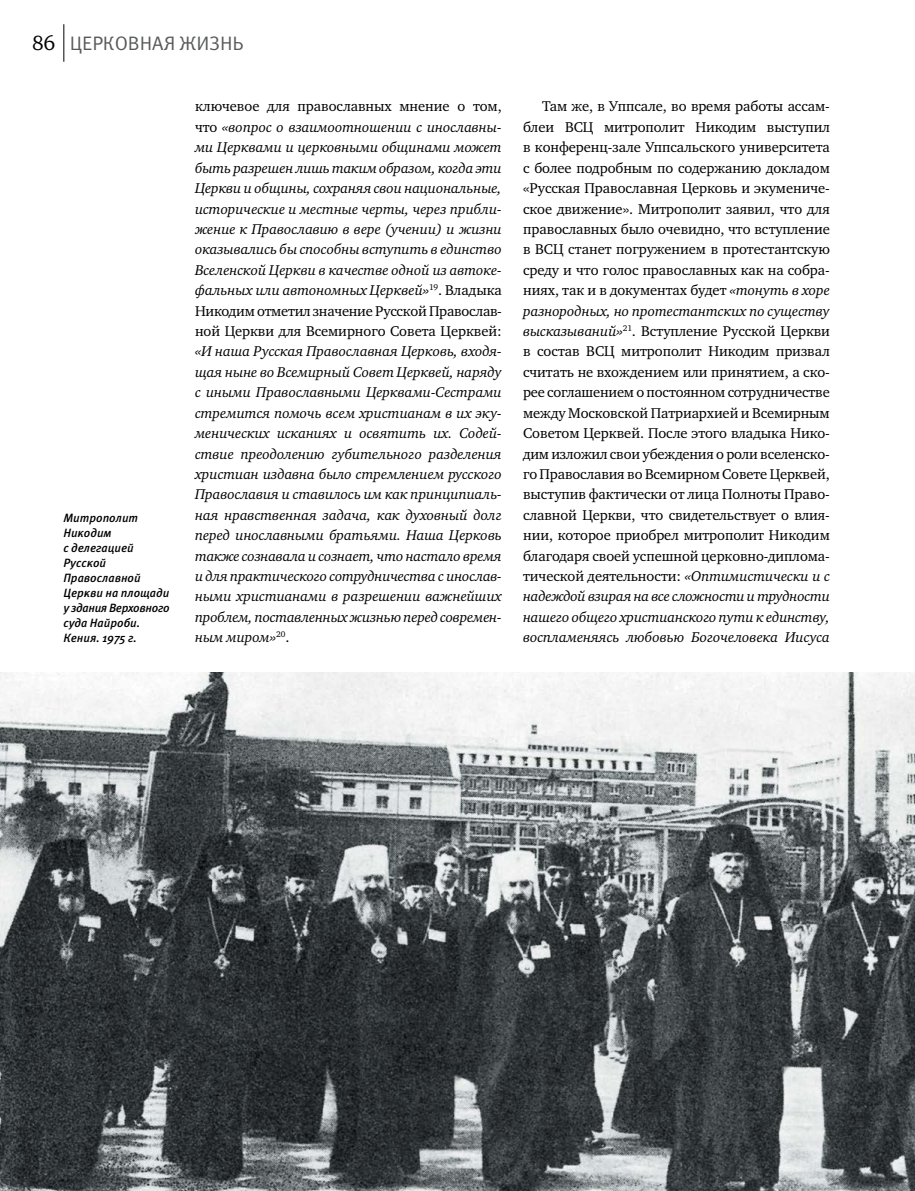
<style>
.page{position:relative;width:915px;height:1191px;background:#fff}
.page>*{position:absolute;margin:0;border:0;box-sizing:border-box;transform-origin:0 0}
.t1{font:19.5px "Meta Pro";letter-spacing:-.005em;color:#58595b}
.t2{font:14.55px/20.4px "Charter ITC";letter-spacing:-.005em;color:#000;text-align:justify}
.t3{font:italic 14.55px/20.4px "Charter ITC";letter-spacing:-.005em;color:#000;text-align:justify}
.t4{font:italic 500 12px/15px "Meta Pro";color:#000}
.s1{font-family:"Charter ITC";font-size:21px;color:#000}
.s2{font-style:normal}
.s3{font-style:italic}
</style>
<div class="page">
<hr style="left:63px;top:24px;width:1px;height:38px;background:#000">
<img style="left:0;top:672px;width:914px;height:519px">
<h1 class="t1" style="left:32px;top:31px;width:213px"><span class="s1">86</span> ЦЕРКОВНАЯ ЖИЗНЬ</h1>
<p class="t4" style="left:63px;top:510px;width:108px">Митрополит<br>Никодим<br>с делегацией<br>Русской<br>Православной<br>Церкви на площади у здания Верховного суда Найроби.<br>Кения. 1975 г.</p>
<p class="t3" style="left:195px;top:96px;width:308px"><span class="s2">ключевое для православных мнение о том, что</span> «вопрос о взаимоотношении с инославны&shy;ми Церквами и церковными общинами может быть разрешен лишь таким образом, когда эти Церкви и общины, сохраняя свои национальные, исторические и местные черты, через прибли&shy;жение к Православию в вере (учении) и жизни оказывались бы способны вступить в единство Вселенской Церкви в качестве одной из автоке&shy;фальных или автономных Церквей»<sup>19</sup><span class="s2">. Владыка Никодим отметил значение Русской Православ&shy;ной Церкви для Всемирного Совета Церквей:</span></p>
<p class="t3" style="left:195px;top:341px;width:308px">«И наша Русская Православная Церковь, входя&shy;щая ныне во Всемирный Совет Церквей, наряду с иными Православными Церквами-Сестрами стремится помочь всем христианам в их эку&shy;менических исканиях и освятить их. Содей&shy;ствие преодолению губительного разделения христиан издавна было стремлением русского Православия и ставилось им как принципиаль&shy;ная нравственная задача, как духовный долг перед инославными братьями. Наша Церковь также сознавала и сознает, что настало время и для практического сотрудничества с инослав&shy;ными христианами в разрешении важнейших проблем, поставленных жизнью перед современ&shy;ным миром»<sup>20</sup><span class="s2">.</span></p>
<p class="t2" style="left:523px;top:96px;width:308px;text-indent:19px">Там же, в Уппсале, во время работы ассам&shy;блеи ВСЦ митрополит Никодим выступил в конференц-зале Уппсальского университета с более подробным по содержанию докладом «Русская Православная Церковь и экумениче&shy;ское движение». Митрополит заявил, что для православных было очевидно, что вступление в ВСЦ станет погружением в протестантскую среду и что голос православных как на собра&shy;ниях, так и в документах будет <span class="s3">«тонуть в хоре разнородных, но протестантских по существу высказываний»</span><sup>21</sup>. Вступление Русской Церкви в состав ВСЦ митрополит Никодим призвал считать не вхождением или принятием, а ско&shy;рее соглашением о постоянном сотрудничестве между Московской Патриархией и Всемирным Советом Церквей. После этого владыка Нико&shy;дим изложил свои убеждения о роли вселенско&shy;го Православия во Всемирном Совете Церквей, выступив фактически от лица Полноты Право&shy;славной Церкви, что свидетельствует о влия&shy;нии, которое приобрел митрополит Никодим благодаря своей успешной церковно-диплома&shy;тической деятельности: <span class="s3">«Оптимистически и с надеждой взирая на все сложности и трудности нашего общего христианского пути к единству, воспламеняясь любовью Богочеловека Иисуса</span></p>
</div>
